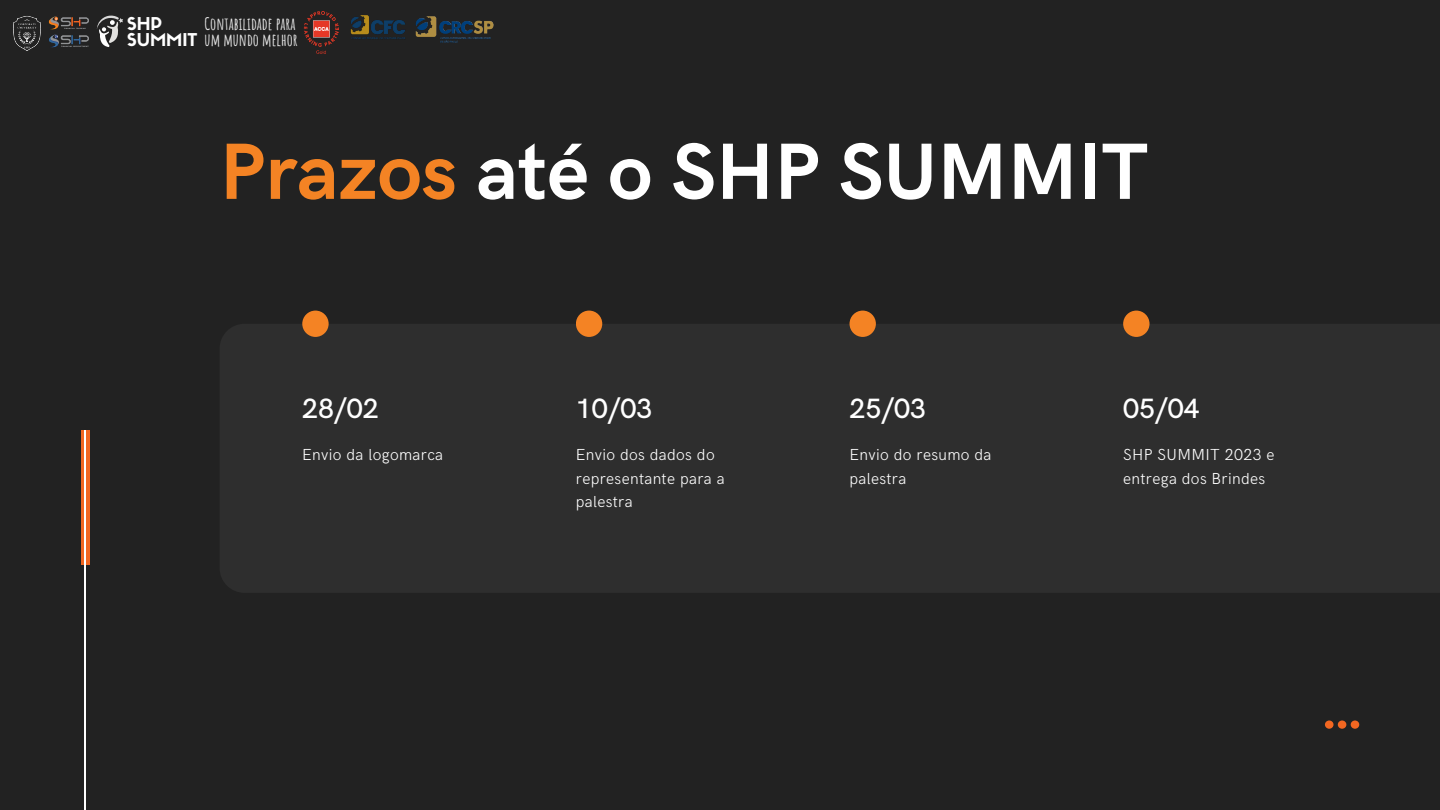
<style>
.page{position:relative;width:1440px;height:810px;background:#222}
.page>*{position:absolute;margin:0;border:0;box-sizing:border-box;transform-origin:0 0}
.t1{font:700 80px "HK Grotesk";color:#fff}
.t2{font:500 28px "HK Grotesk";color:#fff}
.t3{font:17.4px "Sifonn Basic";color:#fff}
.t4{font:700 17px/15.8px "Amatic SC";color:#e6e6e6;text-align:right}
.t5{font:300 16px/23.4px "HK Grotesk";letter-spacing:.02em;color:#fff}
.s1{font-family:"Sifonn Basic";font-weight:400;font-size:17.4px;color:#fff}
.s2{color:#f48324}
</style>
<div class="page">
<svg style="left:81px;top:430px;width:9px;height:135px"></svg>
<hr style="left:85px;top:430px;width:1px;height:380px;background:#fff">
<div style="left:220px;top:324px;width:1220px;height:268px;background:#2e2e2e"></div>
<div style="left:302px;top:311px;width:27px;height:26px;background:#f48324;border-radius:50%"></div>
<div style="left:576px;top:311px;width:26px;height:26px;background:#f48324;border-radius:50%"></div>
<div style="left:850px;top:311px;width:26px;height:26px;background:#f48324;border-radius:50%"></div>
<div style="left:1123px;top:311px;width:27px;height:26px;background:#f48324;border-radius:50%"></div>
<svg style="left:1325px;top:720px;width:34px;height:9px"></svg>
<img style="left:13px;top:16px;width:28px;height:35px">
<img style="left:48px;top:16px;width:41px;height:32px">
<img style="left:303px;top:11px;width:36px;height:43px">
<svg style="left:97px;top:16px;width:26px;height:31px"></svg>
<img style="left:350px;top:15px;width:55px;height:24px">
<img style="left:415px;top:16px;width:78px;height:27px">
<p class="t3" style="left:127px;top:17px;width:37px">SHP</p>
<p class="t4" style="left:127px;top:15px;width:172px">CONTABILIDADE PARA<br><span class="s1">SUMMIT</span> UM MUNDO MELHOR</p>
<h1 class="t1" style="left:220px;top:127px;width:930px"><span class="s2">Prazos</span> até o SHP SUMMIT</h1>
<h2 class="t2" style="left:302px;top:393px;width:78px">28/02</h2>
<p class="t5" style="left:302px;top:444px;width:142px">Envio da logomarca</p>
<h2 class="t2" style="left:576px;top:393px;width:78px">10/03</h2>
<p class="t5" style="left:576px;top:444px;width:150px">Envio dos dados do representante para a palestra</p>
<h2 class="t2" style="left:850px;top:393px;width:78px">25/03</h2>
<p class="t5" style="left:850px;top:444px;width:143px">Envio do resumo da palestra</p>
<h2 class="t2" style="left:1123px;top:393px;width:78px">05/04</h2>
<p class="t5" style="left:1123px;top:444px;width:153px">SHP SUMMIT 2023 e entrega dos Brindes</p>
</div>
